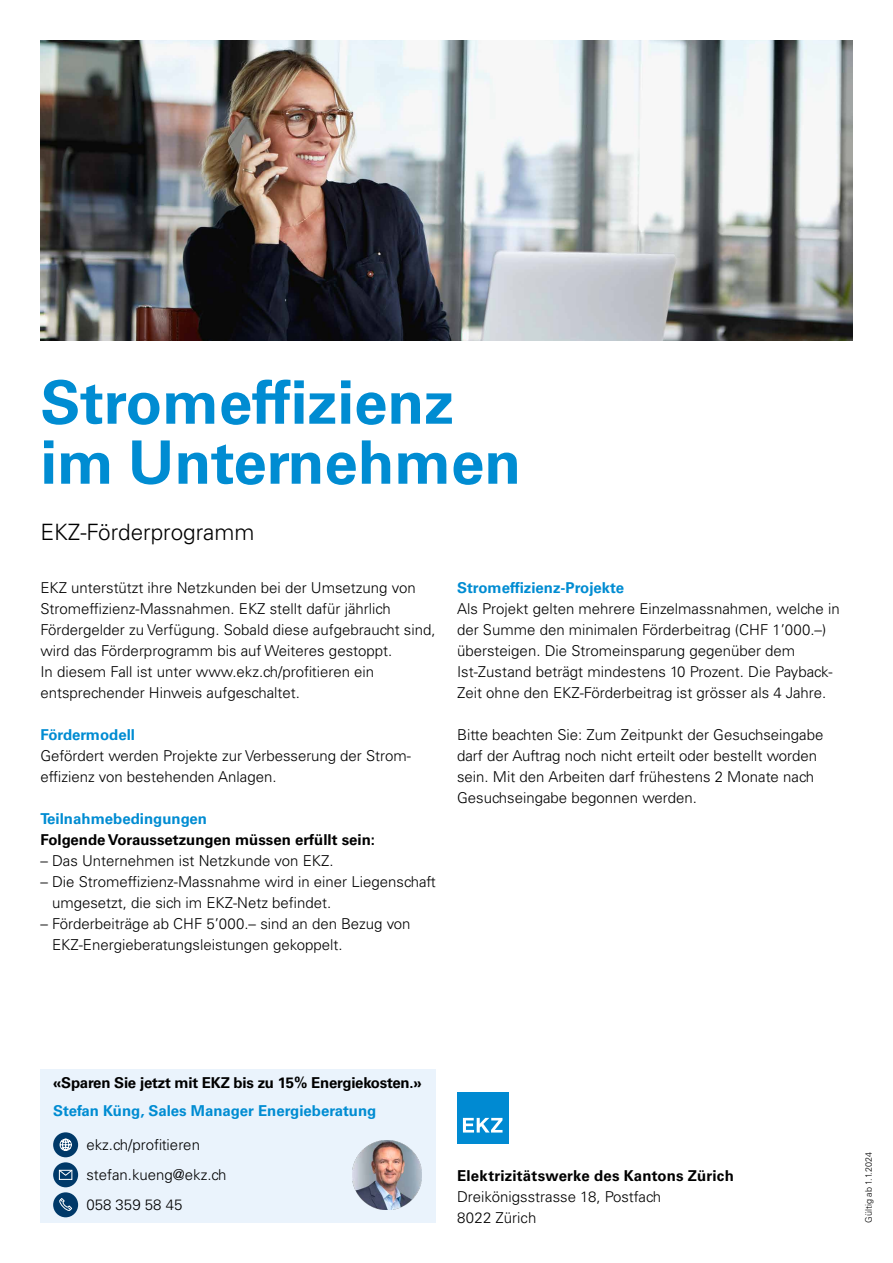
<style>
.page{position:relative;width:893px;height:1263px;background:#fff}
.page>*{position:absolute;margin:0;border:0;box-sizing:border-box;transform-origin:0 0}
.t1{font:700 60px/60px "Univers LT Std";color:#008cd2}
.t2{font:300 22.5px "Univers LT Std";color:#000}
.t3{font:300 15px/21px "Univers LT Std";color:#000}
.t4{font:700 15px "Univers LT Std";color:#000}
.t5{font:700 15px "Univers LT Std";color:#008cd2}
.t6{font:300 9px "Univers LT Std";color:#000}
</style>
<div class="page">
<img style="left:40px;top:40px;width:813px;height:300px">
<div style="left:457px;top:1092px;width:51px;height:51px;background:#008ad2"></div>
<svg style="left:463px;top:1118px;width:39px;height:14px"></svg>
<div style="left:40px;top:1069px;width:396px;height:153px;background:#eaf3fc"></div>
<div style="left:53px;top:1132px;width:25px;height:25px;background:#003969;border-radius:50%"></div>
<svg style="left:59px;top:1138px;width:13px;height:13px"></svg>
<div style="left:53px;top:1162px;width:25px;height:25px;background:#003969;border-radius:50%"></div>
<div style="left:59px;top:1170px;width:13px;height:10px;border:1px solid #fff"></div>
<svg style="left:59px;top:1169px;width:14px;height:7px"></svg>
<div style="left:53px;top:1192px;width:25px;height:25px;background:#003969;border-radius:50%"></div>
<svg style="left:59px;top:1198px;width:14px;height:13px"></svg>
<img style="left:353px;top:1141px;width:69px;height:69px">
<h1 class="t1" style="left:40px;top:373px;width:482px">Stromeffizienz im Unternehmen</h1>
<h2 class="t2" style="left:40px;top:519px;width:216px">EKZ-Förderprogramm</h2>
<p class="t3" style="left:40px;top:577px;width:397px">EKZ unterstützt ihre Netzkunden bei der Umsetzung von Stromeffizienz-Massnahmen. EKZ stellt dafür jährlich Fördergelder zu Verfügung. Sobald diese aufgebraucht sind, wird das Förderprogramm bis auf Weiteres gestoppt.<br>In diesem Fall ist unter www.ekz.ch/profitieren ein entsprechender Hinweis aufgeschaltet.</p>
<p class="t5" style="left:40px;top:725px;width:96px">Fördermodell</p>
<p class="t3" style="left:40px;top:745px;width:372px">Gefördert werden Projekte zur Verbesserung der Strom&shy;effizienz von bestehenden Anlagen.</p>
<p class="t5" style="left:40px;top:809px;width:168px">Teilnahmebedingungen</p>
<p class="t4" style="left:40px;top:830px;width:336px">Folgende Voraussetzungen müssen erfüllt sein:</p>
<p class="t3" style="left:40px;top:850px;width:295px">– Das Unternehmen ist Netzkunde von EKZ.</p>
<p class="t3" style="left:52px;top:871px;width:385px;text-indent:-12px">– Die Stromeffizienz-Massnahme wird in einer Liegenschaft umgesetzt, die sich im EKZ-Netz befindet.</p>
<p class="t3" style="left:52px;top:913px;width:360px;text-indent:-12px">– Förderbeiträge ab CHF 5’000.– sind an den Bezug von<br>EKZ-Energieberatungsleistungen gekoppelt.</p>
<p class="t5" style="left:457px;top:578px;width:168px">Stromeffizienz-Projekte</p>
<p class="t3" style="left:457px;top:598px;width:384px">Als Projekt gelten mehrere Einzelmassnahmen, welche in der Summe den minimalen Förderbeitrag (CHF 1’000.–) übersteigen. Die Stromeinsparung gegenüber dem Ist-Zustand beträgt mindestens 10 Prozent. Die Payback-Zeit ohne den EKZ-Förderbeitrag ist grösser als 4 Jahre.</p>
<p class="t3" style="left:457px;top:724px;width:368px">Bitte beachten Sie: Zum Zeitpunkt der Gesuchseingabe darf der Auftrag noch nicht erteilt oder bestellt worden sein. Mit den Arbeiten darf frühestens 2 Monate nach Gesuchseingabe begonnen werden.</p>
<p class="t4" style="left:53px;top:1074px;width:370px">«Sparen Sie jetzt mit EKZ bis zu 15% Energiekosten.»</p>
<p class="t5" style="left:53px;top:1101px;width:325px">Stefan Küng, Sales Manager Energieberatung</p>
<p class="t3" style="left:86px;top:1129px;width:142px;line-height:30px">ekz.ch/profitieren stefan.kueng@ekz.ch<br>058 359 58 45</p>
<p class="t4" style="left:457px;top:1166px;width:278px">Elektrizitätswerke des Kantons Zürich</p>
<p class="t3" style="left:457px;top:1186px;width:205px">Dreikönigsstrasse 18, Postfach<br>8022 Zürich</p>
<p class="t6" style="left:863px;top:1222px;width:72px;rotate:-90deg">Gültig ab 1.1.2024</p>
</div>
